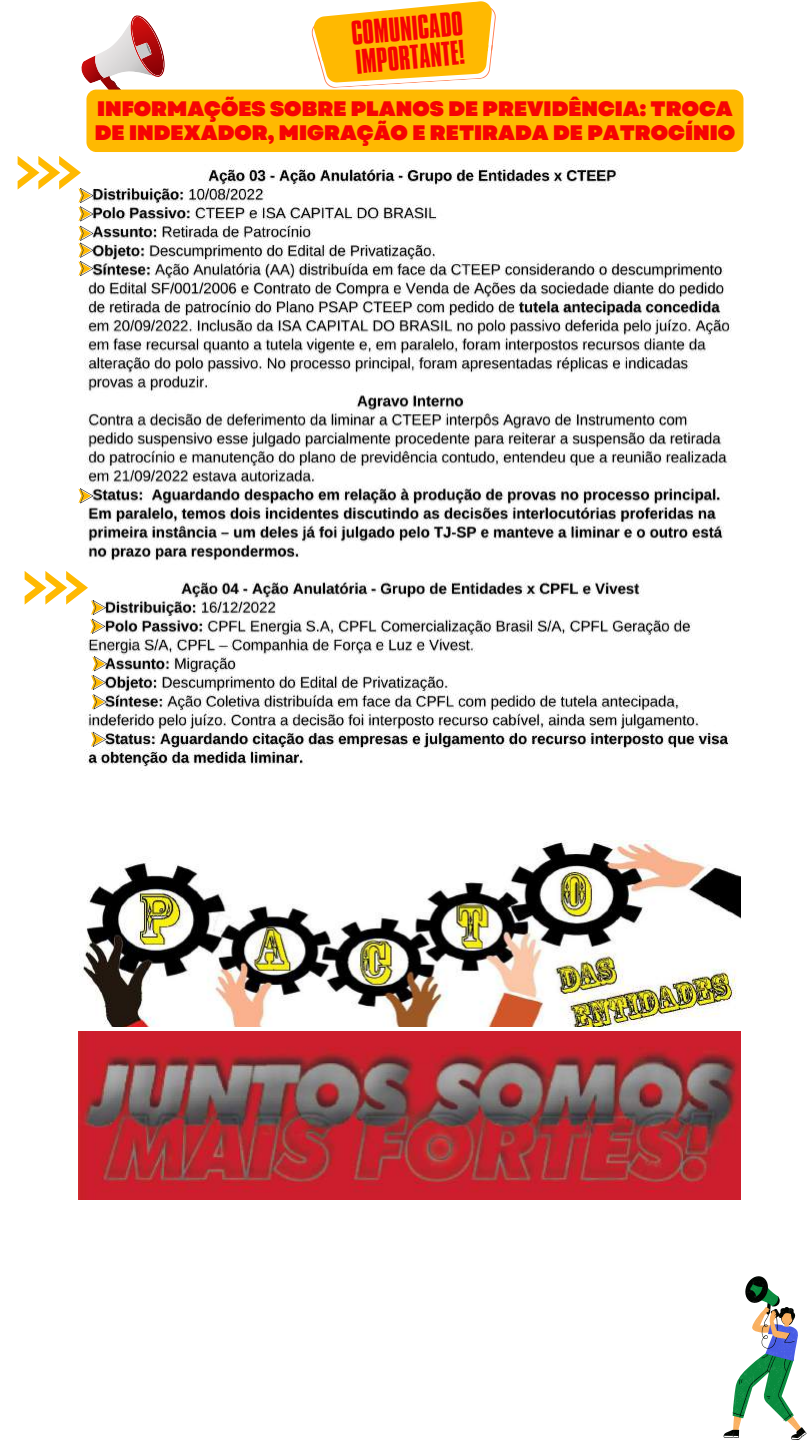
<style>
.page{position:relative;width:810px;height:1441px;background:#fff}
.page>*{position:absolute;margin:0;border:0;box-sizing:border-box;transform-origin:0 0}
.t1{font:29.6px "Aka Acid GR Compacta";color:#f60303}
.t2{font:29.5px "Aka Acid GR Compacta";color:#f60303}
.t3{font:900 21px/23.2px "Garet";color:#f60303}
</style>
<div class="page">
<img style="left:84px;top:276px;width:648px;height:493px">
<svg style="left:724px;top:1276px;width:83px;height:163px"></svg>
<svg style="left:78px;top:488px;width:15px;height:15px"></svg>
<svg style="left:25px;top:570px;width:81px;height:63px"></svg>
<svg style="left:91px;top:656px;width:16px;height:53px"></svg>
<svg style="left:91px;top:731px;width:15px;height:15px"></svg>
<img style="left:82px;top:840px;width:659px;height:186px">
<img style="left:78px;top:1031px;width:663px;height:167px">
<svg style="left:18px;top:1px;width:725px;height:275px"></svg>
<h1 class="t1" style="left:351px;top:22px;width:113px;rotate:-5deg">COMUNICADO</h1>
<h2 class="t2" style="left:355px;top:50px;width:111px;rotate:-5deg">IMPORTANTE!</h2>
<p class="t3" style="left:95px;top:97px;width:642px">INFORMAÇÕES SOBRE PLANOS DE PREVIDÊNCIA: TROCA<br>DE INDEXADOR, MIGRAÇÃO E RETIRADA DE PATROCÍNIO</p>
</div>
